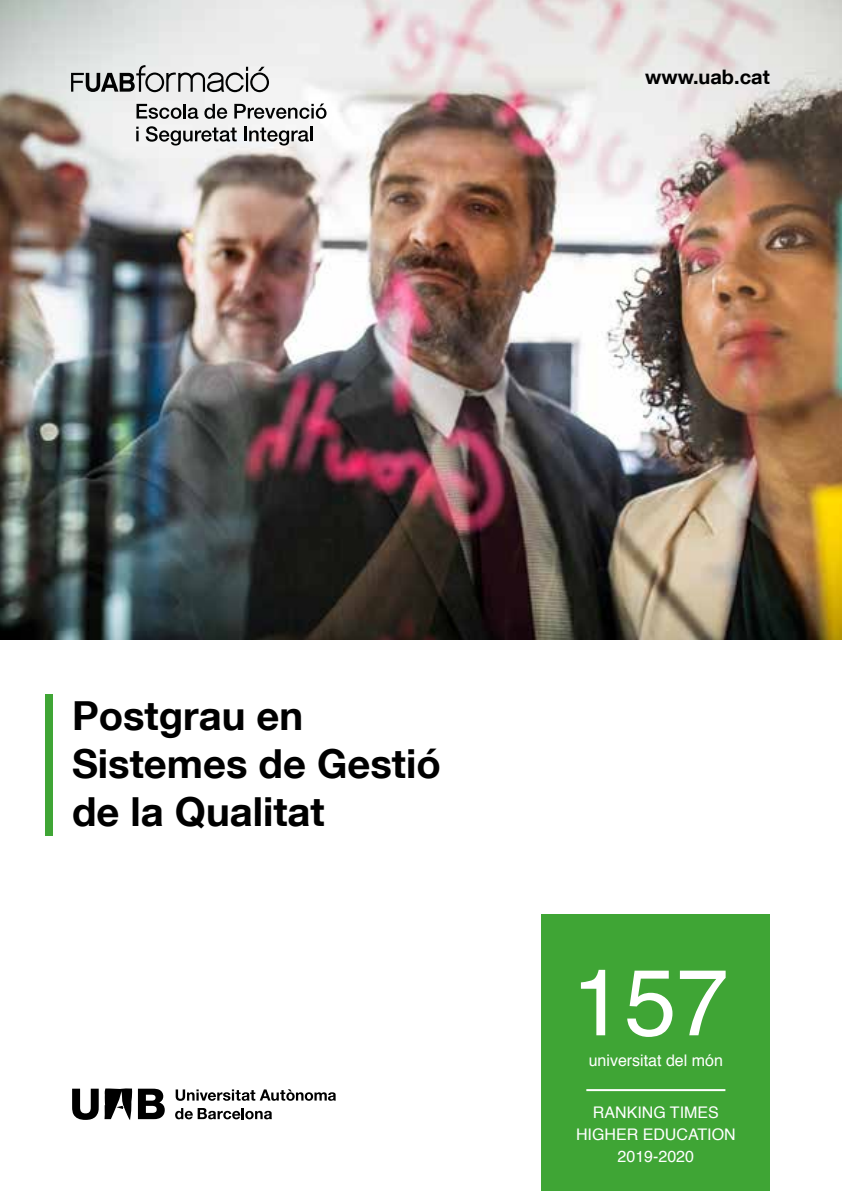
<style>
.page{position:relative;width:842px;height:1191px;background:#fff}
.page>*{position:absolute;margin:0;border:0;box-sizing:border-box;transform-origin:0 0}
.t1{font:94px "Helvetica";color:#fff}
.t2{font:700 40px/48px "Helvetica Neue LT Com";color:#000}
.t3{font:700 20px "Helvetica Neue LT Com";color:#000}
.t4{font:16px/22px "Helvetica";color:#fff;text-align:center}
</style>
<div class="page">
<img style="left:0;top:0;width:842px;height:639px">
<div style="left:542px;top:914px;width:228px;height:277px;background:#3fa535"></div>
<hr style="left:586px;top:1089px;width:139px;height:2px;background:#fff">
<div style="left:46px;top:694px;width:7px;height:141px;background:#3fa535"></div>
<svg style="left:71px;top:65px;width:198px;height:27px;background:#adaeae"></svg>
<svg style="left:136px;top:127px;width:3px;height:14px"></svg>
<svg style="left:146px;top:126px;width:91px;height:19px"></svg>
<svg style="left:244px;top:127px;width:65px;height:18px"></svg>
<hr style="left:310px;top:127px;width:3px;height:14px;background:#010202">
<svg style="left:137px;top:104px;width:44px;height:15px"></svg>
<hr style="left:183px;top:104px;width:3px;height:14px;background:#010202">
<svg style="left:188px;top:108px;width:10px;height:11px"></svg>
<svg style="left:204px;top:104px;width:23px;height:15px"></svg>
<svg style="left:234px;top:103px;width:92px;height:16px"></svg>
<svg style="left:176px;top:1089px;width:160px;height:11px"></svg>
<svg style="left:175px;top:1108px;width:97px;height:11px"></svg>
<svg style="left:72px;top:1088px;width:93px;height:32px"></svg>
<p class="t3" style="left:645px;top:64px;width:126px">www.uab.cat</p>
<h2 class="t2" style="left:72px;top:690px;width:370px">Postgrau en<br>Sistemes de Gestió de la Qualitat</h2>
<h1 class="t1" style="left:572px;top:929px;width:158px">157</h1>
<p class="t4" style="left:589px;top:1049px;width:136px">universitat del món</p>
<p class="t4" style="left:576px;top:1102px;width:161px">RANKING TIMES<br>HIGHER EDUCATION<br>2019-2020</p>
</div>
